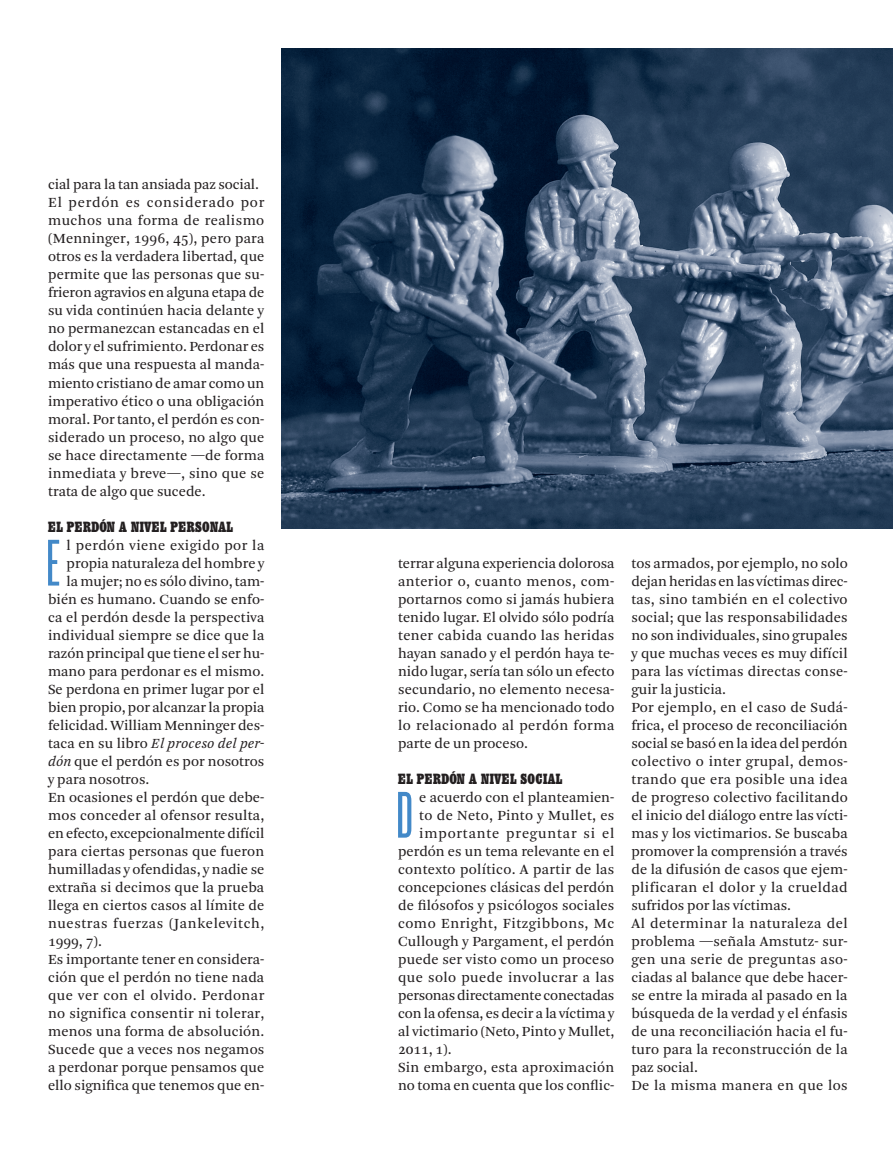
<style>
.page{position:relative;width:893px;height:1149px;background:#fff}
.page>*{position:absolute;margin:0;border:0;box-sizing:border-box;transform-origin:0 0}
.t1{font:68.7px "Knockout HTF26 Junior Flyweight";color:#4389c8}
.t2{font:14.7px/18px "Arnhem Blond";letter-spacing:.005em;color:#231f20}
.t3{font:14.7px "Arnhem Blond";letter-spacing:.03em;color:#231f20}
.t4{font:700 condensed 14.7px "Egyptienne BQ";letter-spacing:.015em;color:#231f20}
.t5{font:14.7px "Arnhem Blond";letter-spacing:-.015em;color:#231f20}
.t6{font:italic 14.7px "Arnhem Blond";letter-spacing:.005em;color:#231f20}
.t7{font:14.7px "Arnhem Blond";letter-spacing:.04em;color:#231f20}
.t8{font:14.7px "Arnhem Blond";letter-spacing:.035em;color:#231f20}
.t9{font:14.7px "Arnhem Blond";letter-spacing:.055em;color:#231f20}
.s1{font-style:normal}
.s2{font-style:italic}
</style>
<div class="page">
<img style="left:281px;top:48px;width:612px;height:481px">
<p class="t2" style="left:48px;top:177px;width:218px">cial para la tan ansiada paz social.<br>El perdón es considerado por muchos una forma de realismo (Menninger, 1996, 45), pero para otros es la verdadera libertad, que permite que las personas que su&shy;frieron agravios en alguna etapa de su vida continúen hacia delante y no permanezcan estancadas en el dolor y el sufrimiento. Perdonar es más que una respuesta al manda&shy;miento cristiano de amar como un imperativo ético o una obligación moral. Por tanto, el perdón es con&shy;siderado un proceso, no algo que se hace directamente —de forma inmediata y breve—, sino que se trata de algo que sucede.</p>
<p class="t4" style="left:48px;top:521px;width:186px">EL PERDÓN A NIVEL PERSONAL</p>
<h1 class="t1" style="left:46px;top:540px;width:16px">E</h1>
<p class="t3" style="left:67px;top:539px;width:199px">l perdón viene exigido por la</p>
<p class="t2" style="left:67px;top:555px;width:199px">propia naturaleza del hombre y</p>
<p class="t2" style="left:67px;top:573px;width:199px">la mujer; no es sólo divino, tam-</p>
<p class="t2" style="left:48px;top:591px;width:218px">bién es humano. Cuando se enfo-</p>
<p class="t2" style="left:48px;top:609px;width:218px">ca el perdón desde la perspectiva</p>
<p class="t2" style="left:48px;top:627px;width:218px">individual siempre se dice que la</p>
<p class="t2" style="left:48px;top:645px;width:218px">razón principal que tiene el ser hu-</p>
<p class="t2" style="left:48px;top:663px;width:218px">mano para perdonar es el mismo.</p>
<p class="t2" style="left:48px;top:681px;width:218px">Se perdona en primer lugar por el</p>
<p class="t2" style="left:48px;top:699px;width:218px">bien propio, por alcanzar la propia</p>
<p class="t2" style="left:48px;top:717px;width:218px">felicidad. William Menninger des-</p>
<p class="t6" style="left:48px;top:737px;width:218px"><span class="s1">taca en su libro</span> El proceso del per-</p>
<p class="t2" style="left:48px;top:753px;width:218px"><span class="s2">dón</span> que el perdón es por nosotros</p>
<p class="t2" style="left:48px;top:771px;width:103px">y para nosotros.</p>
<p class="t2" style="left:48px;top:789px;width:218px">En ocasiones el perdón que debe-</p>
<p class="t2" style="left:48px;top:807px;width:218px">mos conceder al ofensor resulta,</p>
<p class="t2" style="left:48px;top:825px;width:218px">en efecto, excepcionalmente difícil</p>
<p class="t2" style="left:48px;top:843px;width:218px">para ciertas personas que fueron</p>
<p class="t2" style="left:48px;top:861px;width:218px">humilladas y ofendidas, y nadie se</p>
<p class="t2" style="left:48px;top:879px;width:218px">extraña si decimos que la prueba</p>
<p class="t2" style="left:48px;top:897px;width:218px">llega en ciertos casos al límite de</p>
<p class="t7" style="left:48px;top:917px;width:218px">nuestras fuerzas (Jankelevitch,</p>
<p class="t2" style="left:48px;top:933px;width:55px">1999, 7).</p>
<p class="t2" style="left:48px;top:951px;width:218px">Es importante tener en considera-</p>
<p class="t2" style="left:48px;top:969px;width:218px">ción que el perdón no tiene nada</p>
<p class="t3" style="left:48px;top:989px;width:218px">que ver con el olvido. Perdonar</p>
<p class="t2" style="left:48px;top:1005px;width:218px">no significa consentir ni tolerar,</p>
<p class="t2" style="left:48px;top:1023px;width:218px">menos una forma de absolución.</p>
<p class="t2" style="left:48px;top:1041px;width:218px">Sucede que a veces nos negamos</p>
<p class="t2" style="left:48px;top:1059px;width:218px">a perdonar porque pensamos que</p>
<p class="t2" style="left:48px;top:1077px;width:218px">ello significa que tenemos que en-</p>
<p class="t2" style="left:398px;top:555px;width:218px;text-align:justify">terrar alguna experiencia dolorosa anterior o, cuanto menos, com&shy;portarnos como si jamás hubiera tenido lugar. El olvido sólo podría tener cabida cuando las heridas hayan sanado y el perdón haya te&shy;nido lugar, sería tan sólo un efecto secundario, no elemento necesa&shy;rio. Como se ha mencionado todo lo relacionado al perdón forma parte de un proceso.</p>
<p class="t4" style="left:398px;top:773px;width:166px">EL PERDÓN A NIVEL SOCIAL</p>
<h1 class="t1" style="left:396px;top:792px;width:18px">D</h1>
<p class="t2" style="left:419px;top:789px;width:196px">e acuerdo con el planteamien-</p>
<p class="t2" style="left:419px;top:807px;width:197px">to de Neto, Pinto y Mullet, es</p>
<p class="t9" style="left:419px;top:827px;width:197px">importante preguntar si el</p>
<p class="t2" style="left:398px;top:843px;width:218px">perdón es un tema relevante en el</p>
<p class="t2" style="left:398px;top:861px;width:218px">contexto político. A partir de las</p>
<p class="t2" style="left:398px;top:879px;width:218px">concepciones clásicas del perdón</p>
<p class="t2" style="left:398px;top:897px;width:218px">de filósofos y psicólogos sociales</p>
<p class="t8" style="left:398px;top:917px;width:218px">como Enright, Fitzgibbons, Mc</p>
<p class="t2" style="left:398px;top:933px;width:218px">Cullough y Pargament, el perdón</p>
<p class="t2" style="left:398px;top:951px;width:218px">puede ser visto como un proceso</p>
<p class="t3" style="left:398px;top:971px;width:218px">que solo puede involucrar a las</p>
<p class="t5" style="left:398px;top:989px;width:218px">personas directamente conectadas</p>
<p class="t2" style="left:398px;top:1005px;width:218px">con la ofensa, es decir a la víctima y</p>
<p class="t2" style="left:398px;top:1023px;width:218px">al victimario (Neto, Pinto y Mullet,</p>
<p class="t2" style="left:398px;top:1041px;width:55px">2011, 1).</p>
<p class="t2" style="left:398px;top:1059px;width:218px">Sin embargo, esta aproximación</p>
<p class="t2" style="left:398px;top:1077px;width:218px">no toma en cuenta que los conflic-</p>
<p class="t2" style="left:631px;top:555px;width:218px">tos armados, por ejemplo, no solo dejan heridas en las víctimas direc&shy;tas, sino también en el colectivo social; que las responsabilidades no son individuales, sino grupales y que muchas veces es muy difícil para las víctimas directas conse&shy;guir la justicia.<br>Por ejemplo, en el caso de Sudá&shy;frica, el proceso de reconciliación social se basó en la idea del perdón colectivo o inter grupal, demos&shy;trando que era posible una idea de progreso colectivo facilitando el inicio del diálogo entre las vícti&shy;mas y los victimarios. Se buscaba promover la comprensión a través de la difusión de casos que ejem&shy;plificaran el dolor y la crueldad sufridos por las víctimas.<br>Al determinar la naturaleza del problema —señala Amstutz- sur&shy;gen una serie de preguntas aso&shy;ciadas al balance que debe hacer&shy;se entre la mirada al pasado en la búsqueda de la verdad y el énfasis de una reconciliación hacia el fu&shy;turo para la reconstrucción de la paz social.<br>De la misma manera en que los</p>
</div>
